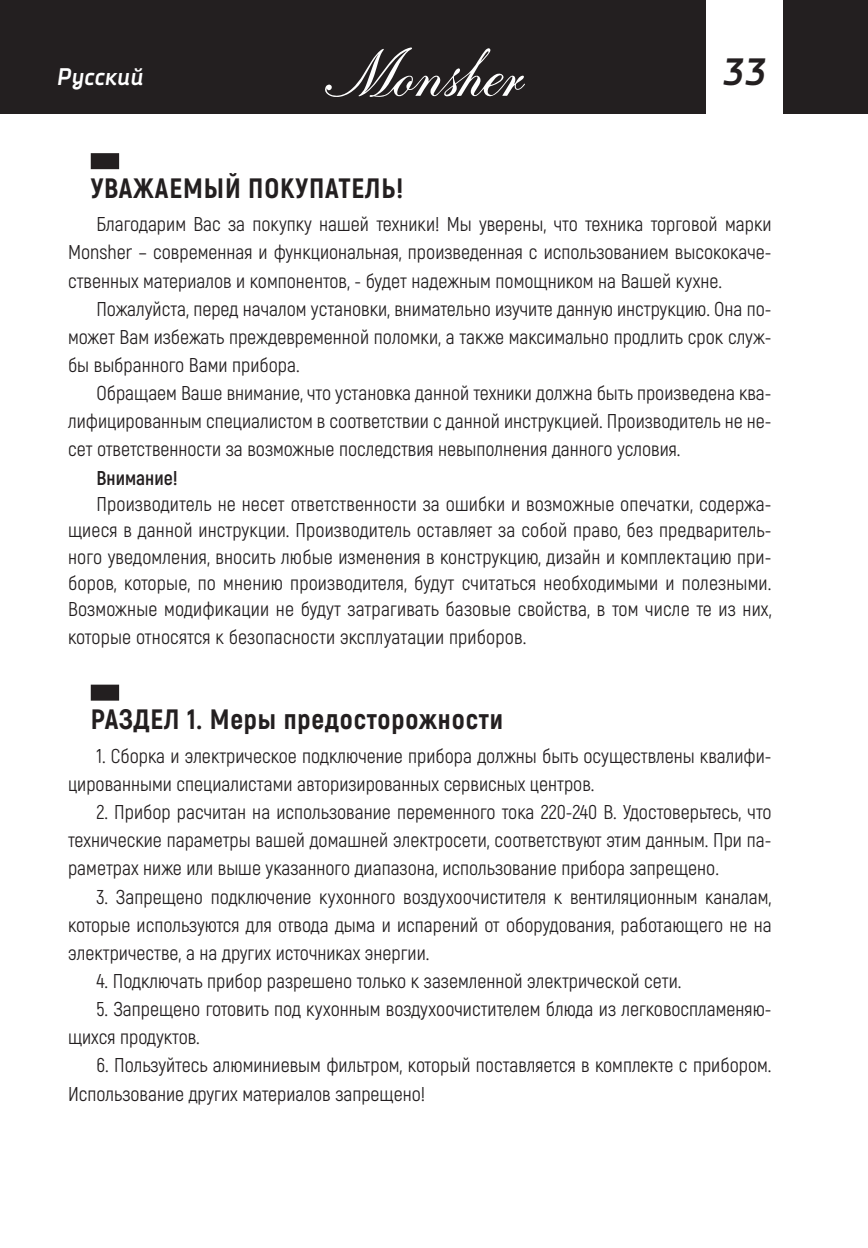
<style>
.page{position:relative;width:868px;height:1248px;background:#fff}
.page>*{position:absolute;margin:0;border:0;box-sizing:border-box;transform-origin:0 0}
.t1{font:italic 700 38px "Decima Nova Pro";color:#231f20}
.Заг_1{font:800 28px "Akrobat";letter-spacing:.03em;color:#231f20}
.t2{font:italic 700 24px "Decima Nova Pro";color:#fff}
.Основной_1{font:20px/28.2px "Akrobat";color:#231f20;text-align:justify}
.Основной_1-2{font:700 20px "Akrobat";color:#231f20}
</style>
<div class="page">
<div style="left:0;top:0;width:867px;height:113px;background:#231f20"></div>
<div style="left:706px;top:0;width:76px;height:119px;background:#fff"></div>
<svg style="left:325px;top:47px;width:200px;height:50px"></svg>
<div style="left:91px;top:153px;width:28px;height:16px;background:#231f20"></div>
<div style="left:91px;top:684px;width:28px;height:16px;background:#231f20"></div>
<p class="t2" style="left:57px;top:63px;width:88px">Русский</p>
<h1 class="t1" style="left:722px;top:50px;width:46px">33</h1>
<p class="Заг_1" style="left:91px;top:170px;width:314px">УВАЖАЕМЫЙ ПОКУПАТЕЛЬ!</p>
<p class="Основной_1" style="left:68px;top:210px;width:705px;text-indent:28px">Благодарим Вас за покупку нашей техники! Мы уверены, что техника торговой марки Monsher – современная и функциональная, произведенная с использованием высококаче&shy;ственных материалов и компонентов, - будет надежным помощником на Вашей кухне.</p>
<p class="Основной_1" style="left:68px;top:295px;width:704px;text-indent:28px">Пожалуйста, перед началом установки, внимательно изучите данную инструкцию. Она по&shy;может Вам избежать преждевременной поломки, а также максимально продлить срок служ&shy;бы выбранного Вами прибора.</p>
<p class="Основной_1" style="left:68px;top:379px;width:704px;text-indent:28px">Обращаем Ваше внимание, что установка данной техники должна быть произведена ква&shy;лифицированным специалистом в соответствии с данной инструкцией. Производитель не не&shy;сет ответственности за возможные последствия невыполнения данного условия.</p>
<p class="Основной_1-2" style="left:96px;top:465px;width:83px">Внимание!</p>
<p class="Основной_1" style="left:68px;top:490px;width:705px;line-height:26.4px;text-indent:28px">Производитель не несет ответственности за ошибки и возможные опечатки, содержа&shy;щиеся в данной инструкции. Производитель оставляет за собой право, без предваритель&shy;ного уведомления, вносить любые изменения в конструкцию, дизайн и комплектацию при&shy;боров, которые, по мнению производителя, будут считаться необходимыми и полезными.<br>Возможные модификации не будут затрагивать базовые свойства, в том числе те из них,</p>
<p class="Основной_1" style="left:68px;top:623px;width:459px">которые относятся к безопасности эксплуатации приборов.</p>
<p class="Заг_1" style="left:91px;top:701px;width:414px">РАЗДЕЛ 1. Меры предосторожности</p>
<p class="Основной_1" style="left:68px;top:741px;width:704px;text-indent:28px">1. Сборка и электрическое подключение прибора должны быть осуществлены квалифи&shy;цированными специалистами авторизированных сервисных центров.</p>
<p class="Основной_1" style="left:68px;top:798px;width:705px;text-indent:28px">2. Прибор расчитан на использование переменного тока 220-240 В. Удостоверьтесь, что технические параметры вашей домашней электросети, соответствуют этим данным. При па&shy;раметрах ниже или выше указанного диапазона, использование прибора запрещено.</p>
<p class="Основной_1" style="left:68px;top:882px;width:705px;text-indent:28px">3. Запрещено подключение кухонного воздухоочистителя к вентиляционным каналам, которые используются для отвода дыма и испарений от оборудования, работающего не на электричестве, а на других источниках энергии.</p>
<p class="Основной_1" style="left:96px;top:966px;width:586px">4. Подключать прибор разрешено только к заземленной электрической сети.</p>
<p class="Основной_1" style="left:68px;top:994px;width:704px;text-indent:28px">5. Запрещено готовить под кухонным воздухоочистителем блюда из легковоспламеняю&shy;щихся продуктов.</p>
<p class="Основной_1" style="left:68px;top:1051px;width:705px;text-indent:28px">6. Пользуйтесь алюминиевым фильтром, который поставляется в комплекте с прибором.<br>Использование других материалов запрещено!</p>
</div>
